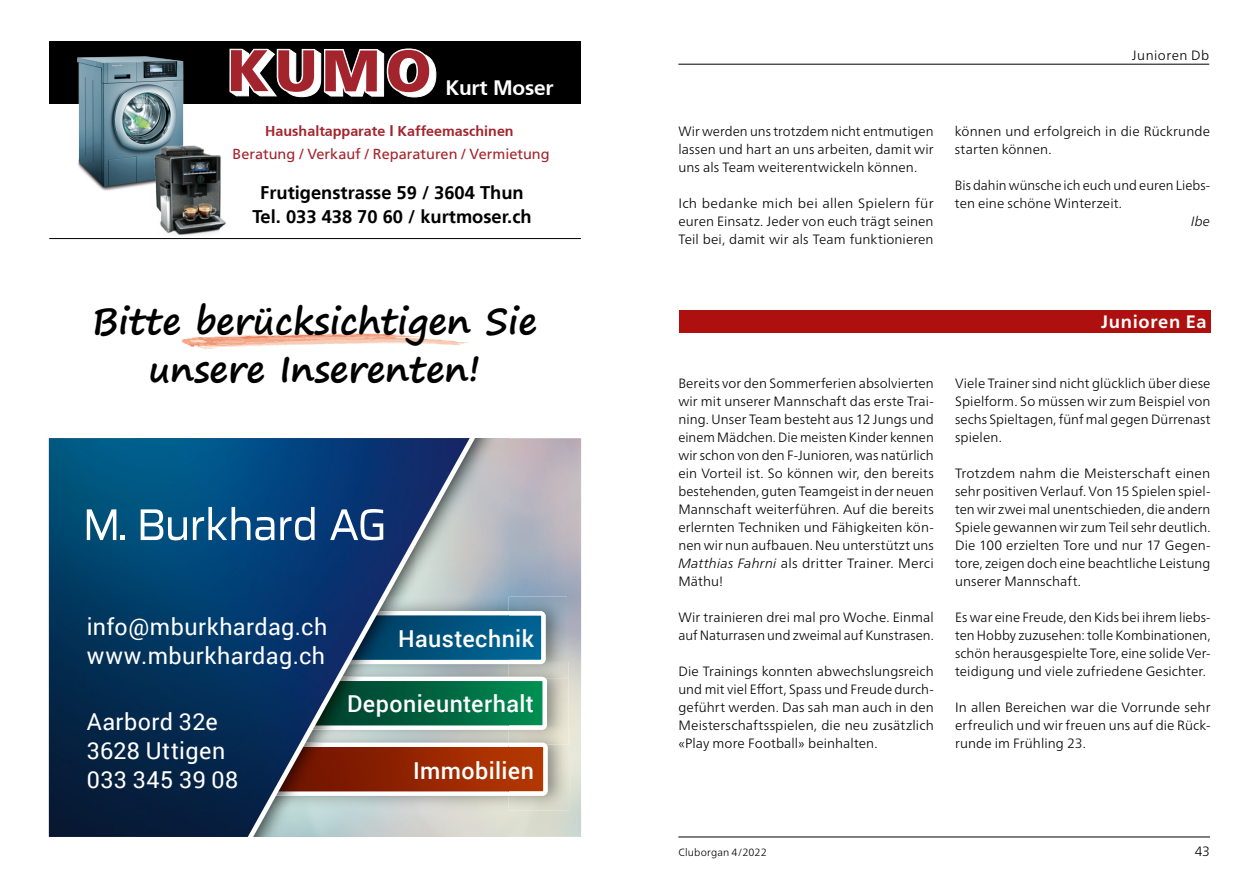
<style>
.page{position:relative;width:1259px;height:893px;background:#fff}
.page>*{position:absolute;margin:0;border:0;box-sizing:border-box;transform-origin:0 0}
.t1{font:700 36px/48px "Segoe Print";color:#000;text-align:center}
.t2{font:23.25px/29.1px "Roboto";letter-spacing:.02em;color:#fff}
.t3{font:500 23.25px "Roboto";letter-spacing:.015em;color:#fff}
.t4{font:700 20.85px "Frutiger 65";letter-spacing:-.01em;color:#fff}
.t5{font:700 18.3px/23.9px "Frutiger LT";color:#000;text-align:center}
.Kopfzeile_negativ{font:700 18px "Frutiger Neue LTW1 G";letter-spacing:.035em;color:#fff}
.t6{font:14.55px "Frutiger LT";color:#a3242c}
.t7{font:700 14.25px "Frutiger 65";color:#a3242c}
.GT{font:300 13.5px/18px "Frutiger Neue LTW1 G";letter-spacing:.005em;color:#000;text-align:justify}
.Titel_mit_Linie{font:300 13.5px "Frutiger Neue LTW1 G";letter-spacing:.035em;color:#000}
.GT-2{font:italic 300 13.5px "Frutiger Neue LTW1 G";color:#000}
.t8{font:300 10.5px "Frutiger Neue LTW1 G";letter-spacing:.015em;color:#000}
.s1{font-size:15.45px}
.s2{font-style:italic}
</style>
<div class="page">
<hr style="left:678px;top:837px;width:532px;height:1px;background:#000">
<hr style="left:678px;top:64px;width:531px;height:1px;background:#000">
<div style="left:679px;top:310px;width:531px;height:23px;background:#ad100f"></div>
<hr style="left:49px;top:238px;width:532px;height:1px;background:#000">
<svg style="left:181px;top:333px;width:288px;height:16px"></svg>
<div style="left:49px;top:41px;width:180px;height:63px;background:#000"></div>
<img style="left:77px;top:57px;width:108px;height:134px">
<img style="left:151px;top:146px;width:76px;height:94px">
<div style="left:225px;top:41px;width:356px;height:63px;background:#000"></div>
<svg style="left:229px;top:48px;width:208px;height:50px"></svg>
<img style="left:491px;top:596px;width:76px;height:81px">
<svg style="left:509px;top:611px;width:36px;height:53px"></svg>
<img style="left:546px;top:662px;width:22px;height:66px">
<img style="left:509px;top:662px;width:35px;height:2px">
<svg style="left:509px;top:677px;width:38px;height:51px"></svg>
<img style="left:491px;top:728px;width:78px;height:82px">
<img style="left:509px;top:728px;width:59px;height:16px">
<img style="left:509px;top:728px;width:37px;height:2px">
<svg style="left:509px;top:743px;width:38px;height:53px"></svg>
<img style="left:491px;top:611px;width:18px;height:53px">
<img style="left:491px;top:681px;width:18px;height:49px">
<img style="left:491px;top:743px;width:18px;height:53px">
<svg style="left:49px;top:438px;width:442px;height:399px;background:#2e5270"></svg>
<svg style="left:87px;top:509px;width:38px;height:31px"></svg>
<svg style="left:141px;top:509px;width:46px;height:31px"></svg>
<svg style="left:193px;top:507px;width:81px;height:33px"></svg>
<svg style="left:280px;top:507px;width:34px;height:33px"></svg>
<svg style="left:330px;top:509px;width:53px;height:31px"></svg>
<p class="t4" style="left:445px;top:76px;width:110px">Kurt Moser</p>
<p class="t7" style="left:265px;top:123px;width:250px">Haushaltapparate <span class="s1">I</span> Kaffeemaschinen</p>
<p class="t6" style="left:232px;top:145px;width:319px">Beratung / Verkauf / Reparaturen / Vermietung</p>
<p class="t5" style="left:252px;top:181px;width:281px">Frutigenstrasse 59 / 3604 Thun<br>Tel. 033 438 70 60 / kurtmoser.ch</p>
<p class="t4" style="left:455px;top:76px;width:110px">Kurt Moser</p>
<p class="t7" style="left:275px;top:123px;width:250px">Haushalta parate <span class="s1">I</span> Kaff emaschinen</p>
<p class="t6" style="left:242px;top:145px;width:319px">Beratung / Verkauf / Reparaturen / Vermietung</p>
<p class="t5" style="left:262px;top:181px;width:281px">Frutigenstra se 59 / 3604 Thun<br>Tel. 0 3 438 70 60 / kurtmoser.ch</p>
<h1 class="t1" style="left:92px;top:296px;width:447px">Bitte berücksichtigen Sie unsere Inserenten!</h1>
<p class="t2" style="left:87px;top:611px;width:242px">info@mburkhardag.ch www.mburkhardag.ch</p>
<p class="t2" style="left:87px;top:706px;width:153px">Aarbord 32e<br>3628 Uttigen<br>033 345 39 08</p>
<p class="t3" style="left:398px;top:623px;width:137px">Haustechnik</p>
<p class="t3" style="left:347px;top:688px;width:188px">Deponieunterhalt</p>
<p class="t3" style="left:413px;top:754px;width:122px">Immobilien</p>
<p class="Titel_mit_Linie" style="left:1132px;top:47px;width:79px">Junioren Db</p>
<p class="GT" style="left:678px;top:122px;width:257px">Wir werden uns trotzdem nicht entmutigen lassen und hart an uns arbeiten, damit wir uns als Team weiterentwickeln können.</p>
<p class="GT" style="left:678px;top:194px;width:257px">Ich bedanke mich bei allen Spielern für euren Einsatz. Jeder von euch trägt seinen Teil bei, damit wir als Team funktionieren</p>
<p class="GT" style="left:955px;top:122px;width:257px">können und erfolgreich in die Rückrunde starten können.</p>
<p class="GT" style="left:955px;top:176px;width:257px">Bis dahin wünsche ich euch und euren Liebs&shy;ten eine schöne Winterzeit.</p>
<p class="GT-2" style="left:1191px;top:213px;width:20px">Ibe</p>
<p class="GT" style="left:678px;top:374px;width:257px">Bereits vor den Sommerferien absolvierten wir mit unserer Mannschaft das erste Trai&shy;ning. Unser Team besteht aus 12 Jungs und einem Mädchen. Die meisten Kinder kennen wir schon von den F-Junioren, was natürlich ein Vorteil ist. So können wir, den bereits bestehenden, guten Teamgeist in der neuen Mannschaft weiterführen. Auf die bereits erlernten Techniken und Fähigkeiten kön&shy;nen wir nun aufbauen. Neu unterstützt uns <span class="s2">Matthias Fahrni</span> als dritter Trainer. Merci Mäthu!</p>
<p class="GT" style="left:678px;top:608px;width:257px">Wir trainieren drei mal pro Woche. Einmal auf Naturrasen und zweimal auf Kunstrasen.</p>
<p class="GT" style="left:678px;top:662px;width:257px">Die Trainings konnten abwechslungsreich und mit viel Effort, Spass und Freude durch&shy;geführt werden. Das sah man auch in den Meisterschaftsspielen, die neu zusätzlich «Play more Football» beinhalten.</p>
<p class="Kopfzeile_negativ" style="left:1101px;top:311px;width:107px">Junioren Ea</p>
<p class="GT" style="left:955px;top:374px;width:257px">Viele Trainer sind nicht glücklich über diese Spielform. So müssen wir zum Beispiel von sechs Spieltagen, fünf mal gegen Dürrenast spielen.</p>
<p class="GT" style="left:955px;top:464px;width:257px">Trotzdem nahm die Meisterschaft einen sehr positiven Verlauf. Von 15 Spielen spiel&shy;ten wir zwei mal unentschieden, die andern Spiele gewannen wir zum Teil sehr deutlich.<br>Die 100 erzielten Tore und nur 17 Gegen&shy;tore, zeigen doch eine beachtliche Leistung unserer Mannschaft.</p>
<p class="GT" style="left:955px;top:608px;width:257px">Es war eine Freude, den Kids bei ihrem liebs&shy;ten Hobby zuzusehen: tolle Kombinationen, schön herausgespielte Tore, eine solide Ver&shy;teidigung und viele zufriedene Gesichter.</p>
<p class="GT" style="left:955px;top:698px;width:257px">In allen Bereichen war die Vorrunde sehr erfreulich und wir freuen uns auf die Rück&shy;runde im Frühling 23.</p>
<p class="t8" style="left:678px;top:846px;width:90px">Cluborgan 4/2022</p>
<p class="GT" style="left:1194px;top:843px;width:17px">43</p>
</div>
